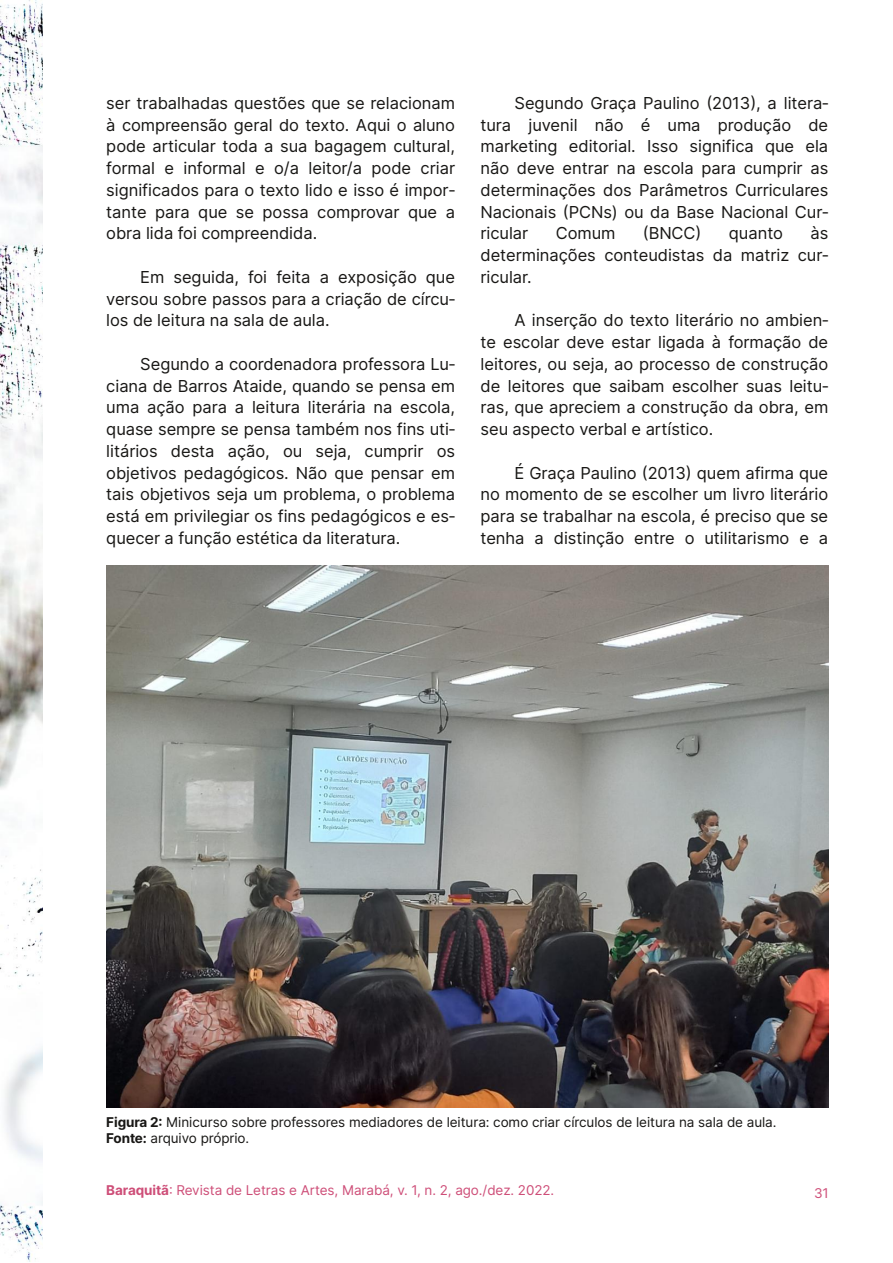
<style>
.page{position:relative;width:893px;height:1263px;background:#fff}
.page>*{position:absolute;margin:0;border:0;box-sizing:border-box;transform-origin:0 0}
.t1{font:16.5px/21.8px "Inter";letter-spacing:-.005em;color:#181715;text-align:justify}
.t2{font:13.5px/16.4px "Inter";letter-spacing:-.005em;color:#181715}
.t3{font:13.5px "Inter";letter-spacing:-.005em;color:#ce4e78}
.s1{font-weight:700}
</style>
<div class="page">
<img style="left:0;top:0;width:43px;height:1262px">
<img style="left:106px;top:566px;width:722px;height:541px">
<p class="t1" style="left:106px;top:92px;width:350px">ser trabalhadas questões que se relacionam à compreensão geral do texto. Aqui o aluno pode articular toda a sua bagagem cultural, formal e informal e o/a leitor/a pode criar significados para o texto lido e isso é impor‐ tante para que se possa comprovar que a obra lida foi compreendida.</p>
<p class="t1" style="left:106px;top:266px;width:350px;text-indent:34px">Em seguida, foi feita a exposição que versou sobre passos para a criação de círcu‐ los de leitura na sala de aula.</p>
<p class="t1" style="left:106px;top:353px;width:350px;text-indent:34px">Segundo a coordenadora professora Lu‐ ciana de Barros Ataide, quando se pensa em uma ação para a leitura literária na escola, quase sempre se pensa também nos fins uti‐ litários desta ação, ou seja, cumprir os objetivos pedagógicos. Não que pensar em tais objetivos seja um problema, o problema está em privilegiar os fins pedagógicos e es‐ quecer a função estética da literatura.</p>
<p class="t1" style="left:480px;top:92px;width:349px;text-indent:34px">Segundo Graça Paulino (2013), a litera‐ tura juvenil não é uma produção de marketing editorial. Isso significa que ela não deve entrar na escola para cumprir as determinações dos Parâmetros Curriculares Nacionais (PCNs) ou da Base Nacional Cur‐ ricular</p>
<p class="t1" style="left:556px;top:222px;width:61px">Comum</p>
<p class="t1" style="left:643px;top:222px;width:60px">(BNCC)</p>
<p class="t1" style="left:729px;top:222px;width:56px">quanto</p>
<p class="t1" style="left:480px;top:222px;width:349px;text-indent:330px">às determinações conteudistas da matriz cur‐ ricular.</p>
<p class="t1" style="left:480px;top:309px;width:349px;text-indent:34px">A inserção do texto literário no ambien‐ te escolar deve estar ligada à formação de leitores, ou seja, ao processo de construção de leitores que saibam escolher suas leitu‐ ras, que apreciem a construção da obra, em seu aspecto verbal e artístico.</p>
<p class="t1" style="left:480px;top:462px;width:349px;text-indent:34px">É Graça Paulino (2013) quem afirma que no momento de se escolher um livro literário para se trabalhar na escola, é preciso que se tenha a distinção entre o utilitarismo e a</p>
<p class="t2" style="left:106px;top:1113px;width:672px"><span class="s1">Figura 2:</span> Minicurso sobre professores mediadores de leitura: como criar círculos de leitura na sala de aula.<br><span class="s1">Fonte:</span> arquivo próprio.</p>
<p class="t3" style="left:106px;top:1182px;width:450px"><span class="s1">Baraquitã</span>: Revista de Letras e Artes, Marabá, v. 1, n. 2, ago./dez. 2022.</p>
<p class="t3" style="left:814px;top:1185px;width:16px">31</p>
</div>
